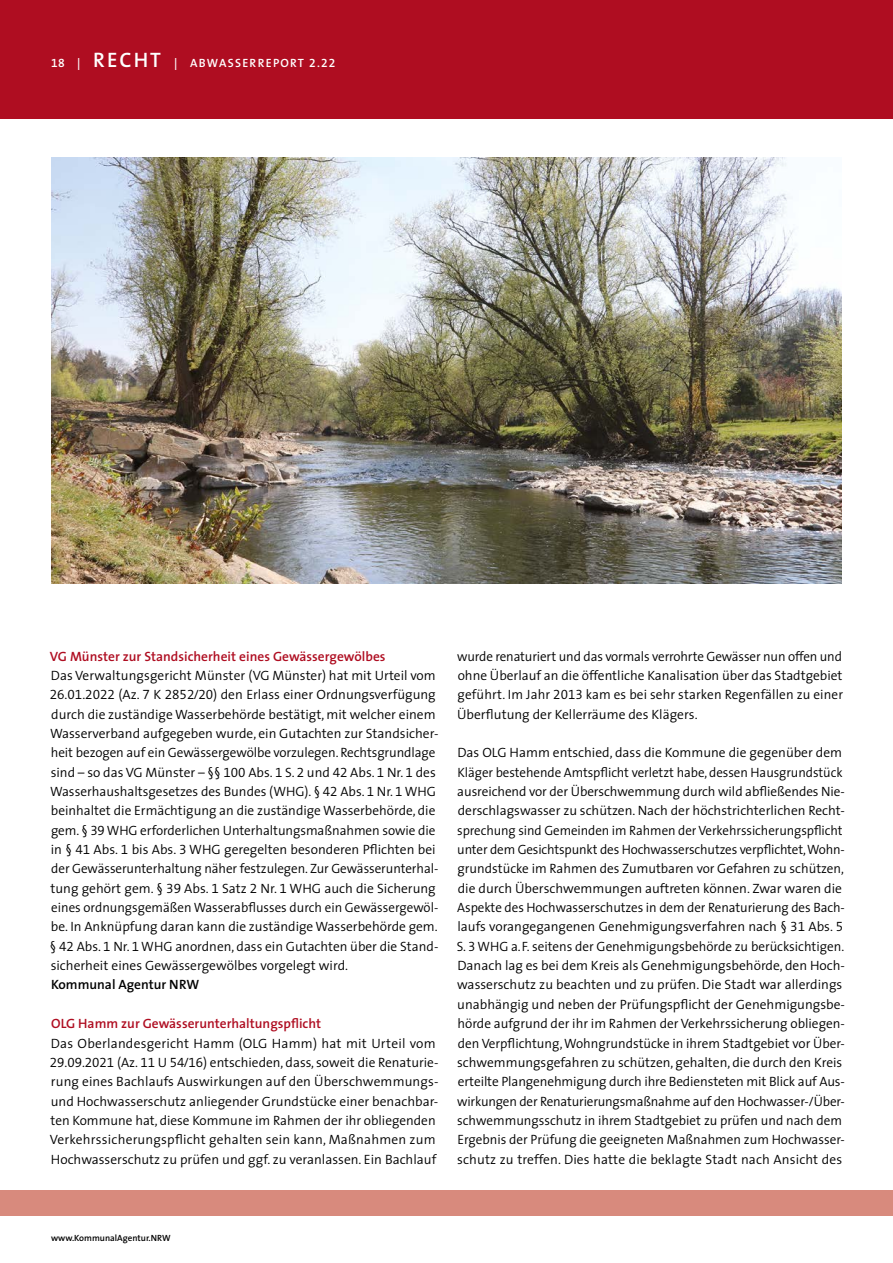
<style>
.page{position:relative;width:893px;height:1263px;background:#fff}
.page>*{position:absolute;margin:0;border:0;box-sizing:border-box;transform-origin:0 0}
.t1{font:300 13.5px/19.4px "The Sans";color:#000}
.t2{font:600 13.5px "The Sans";color:#af0d21}
.t3{font:600 13.5px "The Sans";color:#000}
.t4{font:600 12px "The Sans";letter-spacing:.105em;color:#fff}
.t5{font:600 9px "The Sans";color:#000}
.s1{font-family:"The Sans Semi Bold Expert";font-weight:400}
.s2{font-size:21px}
.s3{font-family:"The Sans Semi Light Expert";font-weight:400}
</style>
<div class="page">
<div style="left:0;top:0;width:893px;height:119px;background:#af0d21"></div>
<div style="left:0;top:1191px;width:893px;height:25px;background:#d88a7d"></div>
<img style="left:51px;top:157px;width:791px;height:426px">
<p class="t4" style="left:51px;top:53px;width:286px"><span class="s1">18</span> | <span class="s2">RECHT</span> | ABWASSERREPORT <span class="s1">2.22</span></p>
<p class="t2" style="left:50px;top:645px;width:337px">VG Münster zur Standsicherheit eines Gewässergewölbes</p>
<p class="t1" style="left:50px;top:665px;width:390px">Das Verwaltungsgericht Münster (VG Münster) hat mit Urteil vom <span class="s3">26.01.2022</span> (Az. <span class="s3">7</span> K <span class="s3">2852/20</span>) den Erlass einer Ordnungsverfügung durch die zuständige Wasserbehörde bestätigt, mit welcher einem Wasserverband aufgegeben wurde, ein Gutachten zur Standsicher&shy;heit bezogen auf ein Gewässergewölbe vorzulegen. Rechtsgrundlage sind – so das VG Münster – §§ <span class="s3">100</span> Abs. <span class="s3">1</span> S. <span class="s3">2</span> und <span class="s3">42</span> Abs. <span class="s3">1</span> Nr. <span class="s3">1</span> des Wasserhaushaltsgesetzes des Bundes (WHG). § <span class="s3">42</span> Abs. <span class="s3">1</span> Nr. <span class="s3">1</span> WHG beinhaltet die Ermächtigung an die zuständige Wasserbehörde, die gem. § <span class="s3">39</span> WHG erforderlichen Unterhaltungsmaßnahmen sowie die in § <span class="s3">41</span> Abs. <span class="s3">1</span> bis Abs. <span class="s3">3</span> WHG geregelten besonderen Pflichten bei der Gewässerunterhaltung näher festzulegen. Zur Gewässerunterhal&shy;tung gehört gem. § <span class="s3">39</span> Abs. <span class="s3">1</span> Satz <span class="s3">2</span> Nr. <span class="s3">1</span> WHG auch die Sicherung eines ordnungsgemäßen Wasserabflusses durch ein Gewässergewöl&shy;be. In Anknüpfung daran kann die zuständige Wasserbehörde gem. § <span class="s3">42</span> Abs. <span class="s3">1</span> Nr. <span class="s3">1</span> WHG anordnen, dass ein Gutachten über die Stand&shy;sicherheit eines Gewässergewölbes vorgelegt wird.</p>
<p class="t3" style="left:51px;top:974px;width:150px">Kommunal Agentur NRW</p>
<p class="t2" style="left:51px;top:1012px;width:271px">OLG Hamm zur Gewässerunterhaltungspflicht</p>
<p class="t1" style="left:50px;top:1033px;width:390px">Das Oberlandesgericht Hamm (OLG Hamm) hat mit Urteil vom <span class="s3">29.09.2021</span> (Az. <span class="s3">11</span> U <span class="s3">54/16</span>) entschieden, dass, soweit die Renaturie&shy;rung eines Bachlaufs Auswirkungen auf den Überschwemmungs&shy;und Hochwasserschutz anliegender Grundstücke einer benachbar&shy;ten Kommune hat, diese Kommune im Rahmen der ihr obliegenden Verkehrssicherungspflicht gehalten sein kann, Maßnahmen zum Hochwasserschutz zu prüfen und ggf. zu veranlassen. Ein Bachlauf</p>
<p class="t1" style="left:457px;top:646px;width:387px;text-align:justify">wurde renaturiert und das vormals verrohrte Gewässer nun offen und ohne Überlauf an die öffentliche Kanalisation über das Stadtgebiet geführt. Im Jahr <span class="s3">2013</span> kam es bei sehr starken Regenfällen zu einer Überflutung der Kellerräume des Klägers.</p>
<p class="t1" style="left:457px;top:743px;width:390px">Das OLG Hamm entschied, dass die Kommune die gegenüber dem Kläger bestehende Amtspflicht verletzt habe, dessen Hausgrundstück ausreichend vor der Überschwemmung durch wild abfließendes Nie&shy;derschlagswasser zu schützen. Nach der höchstrichterlichen Recht&shy;sprechung sind Gemeinden im Rahmen der Verkehrssicherungspflicht unter dem Gesichtspunkt des Hochwasserschutzes verpflichtet, Wohn&shy;grundstücke im Rahmen des Zumutbaren vor Gefahren zu schützen, die durch Überschwemmungen auftreten können. Zwar waren die Aspekte des Hochwasserschutzes in dem der Renaturierung des Bach&shy;laufs vorangegangenen Genehmigungsverfahren nach § <span class="s3">31</span> Abs. <span class="s3">5<br></span>S. <span class="s3">3</span> WHG a.F. seitens der Genehmigungsbehörde zu berücksichtigen.<br>Danach lag es bei dem Kreis als Genehmigungsbehörde, den Hoch&shy;wasserschutz zu beachten und zu prüfen. Die Stadt war allerdings unabhängig und neben der Prüfungspflicht der Genehmigungsbe&shy;hörde aufgrund der ihr im Rahmen der Verkehrssicherung obliegen&shy;den Verpflichtung, Wohngrundstücke in ihrem Stadtgebiet vor Über&shy;schwemmungsgefahren zu schützen, gehalten, die durch den Kreis erteilte Plangenehmigung durch ihre Bediensteten mit Blick auf Aus&shy;wirkungen der Renaturierungsmaßnahme auf den Hochwasser-/Über&shy;schwemmungsschutz in ihrem Stadtgebiet zu prüfen und nach dem Ergebnis der Prüfung die geeigneten Maßnahmen zum Hochwasser&shy;schutz zu treffen. Dies hatte die beklagte Stadt nach Ansicht des</p>
<p class="t5" style="left:51px;top:1230px;width:121px">www.KommunalAgentur.NRW</p>
</div>
